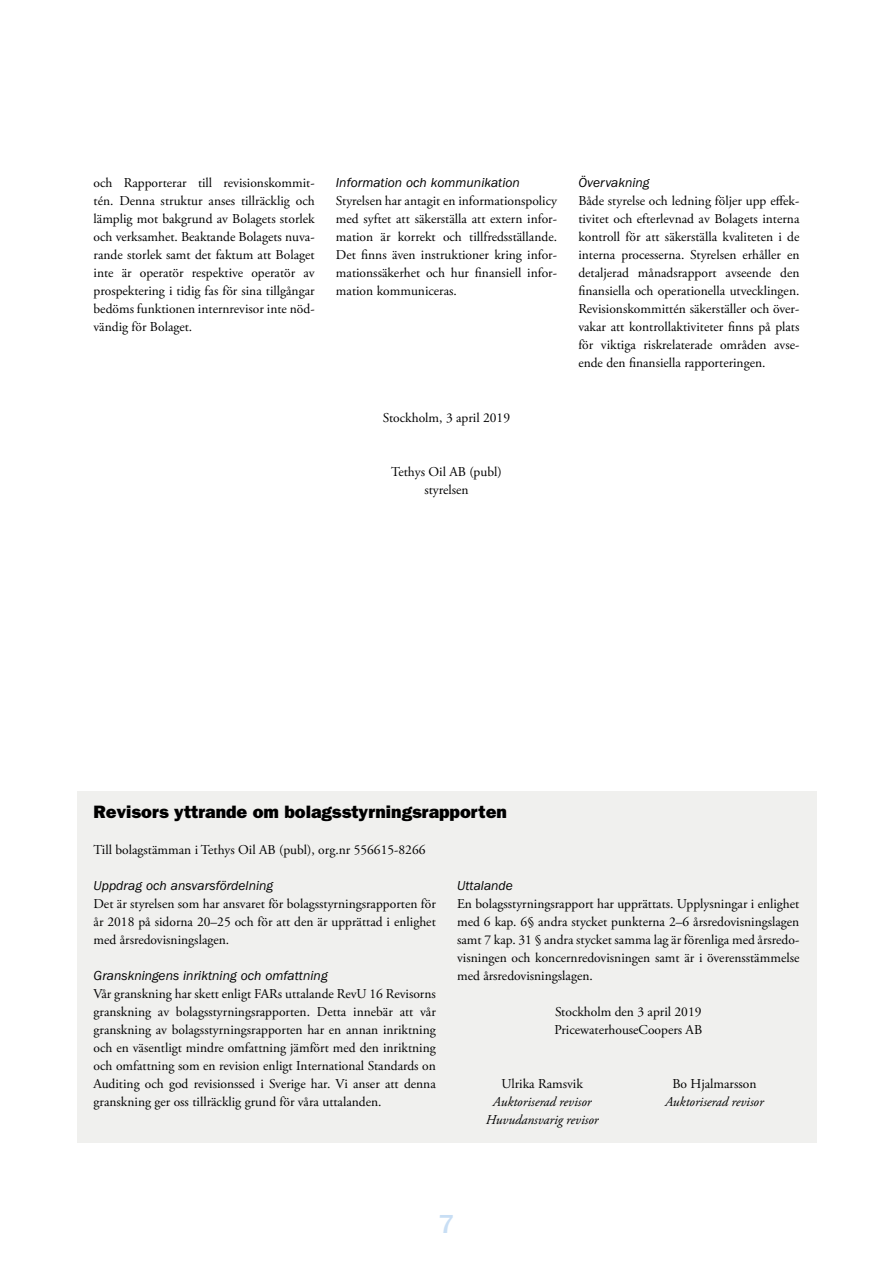
<style>
.page{position:relative;width:893px;height:1263px;background:#fff}
.page>*{position:absolute;margin:0;border:0;box-sizing:border-box;transform-origin:0 0}
.t1{font:500 27px "ITC Franklin Gothic Std";color:#c8def4}
.t2{font:18px "ITC Franklin Gothic Std Hvy";color:#000}
.t3{font:13.5px/18px "Adobe Garamond Pro";color:#000;text-align:justify}
.t4{font:italic 13.5px "ITC Franklin Gothic Std";color:#000}
.t5{font:italic 13.5px/18px "Adobe Garamond Pro";color:#000;text-align:center}
</style>
<div class="page">
<div style="left:77px;top:791px;width:739px;height:352px;background:#f0f0ee"></div>
<p class="t3" style="left:94px;top:175px;width:223px">och Rapporterar till revisionskommit&shy;tén. Denna struktur anses tillräcklig och lämplig mot bakgrund av Bolagets storlek och verksamhet. Beaktande Bolagets nuva&shy;rande storlek samt det faktum att Bolaget inte är operatör respektive operatör av prospektering i tidig fas för sina tillgångar bedöms funktionen internrevisor inte nöd&shy;vändig för Bolaget.</p>
<p class="t4" style="left:336px;top:175px;width:186px">Information och kommunikation</p>
<p class="t3" style="left:336px;top:193px;width:223px">Styrelsen har antagit en informationspolicy med syftet att säkerställa att extern infor&shy;mation är korrekt och tillfredsställande.<br>Det finns även instruktioner kring infor&shy;mationssäkerhet och hur finansiell infor&shy;mation kommuniceras.</p>
<p class="t3" style="left:383px;top:409px;width:129px">Stockholm, 3 april 2019</p>
<p class="t3" style="left:391px;top:463px;width:112px;text-align:center">Tethys Oil AB (publ) styrelsen</p>
<p class="t4" style="left:578px;top:175px;width:73px">Övervakning</p>
<p class="t3" style="left:578px;top:193px;width:223px">Både styrelse och ledning följer upp effek&shy;tivitet och efterlevnad av Bolagets interna kontroll för att säkerställa kvaliteten i de interna processerna. Styrelsen erhåller en detaljerad månadsrapport avseende den finansiella och operationella utvecklingen.<br>Revisionskommittén säkerställer och över&shy;vakar att kontrollaktiviteter finns på plats för viktiga riskrelaterade områden avse&shy;ende den finansiella rapporteringen.</p>
<h2 class="t2" style="left:94px;top:801px;width:415px">Revisors yttrande om bolagsstyrningsrapporten</h2>
<p class="t3" style="left:94px;top:841px;width:333px">Till bolagstämman i Tethys Oil AB (publ), org.nr 556615-8266</p>
<p class="t4" style="left:94px;top:878px;width:181px">Uppdrag och ansvarsfördelning</p>
<p class="t3" style="left:94px;top:895px;width:344px">Det är styrelsen som har ansvaret för bolagsstyrningsrapporten för år 2018 på sidorna 20–25 och för att den är upprättad i enlighet med årsredovisningslagen.</p>
<p class="t4" style="left:94px;top:968px;width:236px">Granskningens inriktning och omfattning</p>
<p class="t3" style="left:94px;top:985px;width:344px">Vår granskning har skett enligt FARs uttalande RevU 16 Revisorns granskning av bolagsstyrningsrapporten. Detta innebär att vår granskning av bolagsstyrningsrapporten har en annan inriktning och en väsentligt mindre omfattning jämfört med den inriktning och omfattning som en revision enligt International Standards on Auditing och god revisionssed i Sverige har. Vi anser att denna granskning ger oss tillräcklig grund för våra uttalanden.</p>
<p class="t4" style="left:457px;top:878px;width:57px">Uttalande</p>
<p class="t3" style="left:457px;top:895px;width:344px">En bolagsstyrningsrapport har upprättats. Upplysningar i enlighet med 6 kap. 6§ andra stycket punkterna 2–6 årsredovisningslagen samt 7 kap. 31 § andra stycket samma lag är förenliga med årsredo&shy;visningen och koncernredovisningen samt är i överensstämmelse med årsredovisningslagen.</p>
<p class="t3" style="left:554px;top:1003px;width:149px">Stockholm den 3 april 2019<br>PricewaterhouseCoopers AB</p>
<p class="t3" style="left:501px;top:1075px;width:83px">Ulrika Ramsvik</p>
<p class="t5" style="left:486px;top:1093px;width:114px">Auktoriserad revisor<br>Huvudansvarig revisor</p>
<p class="t3" style="left:672px;top:1075px;width:86px">Bo Hjalmarsson</p>
<p class="t5" style="left:665px;top:1093px;width:100px">Auktoriserad revisor</p>
<h1 class="t1" style="left:439px;top:1209px;width:17px">7</h1>
</div>
